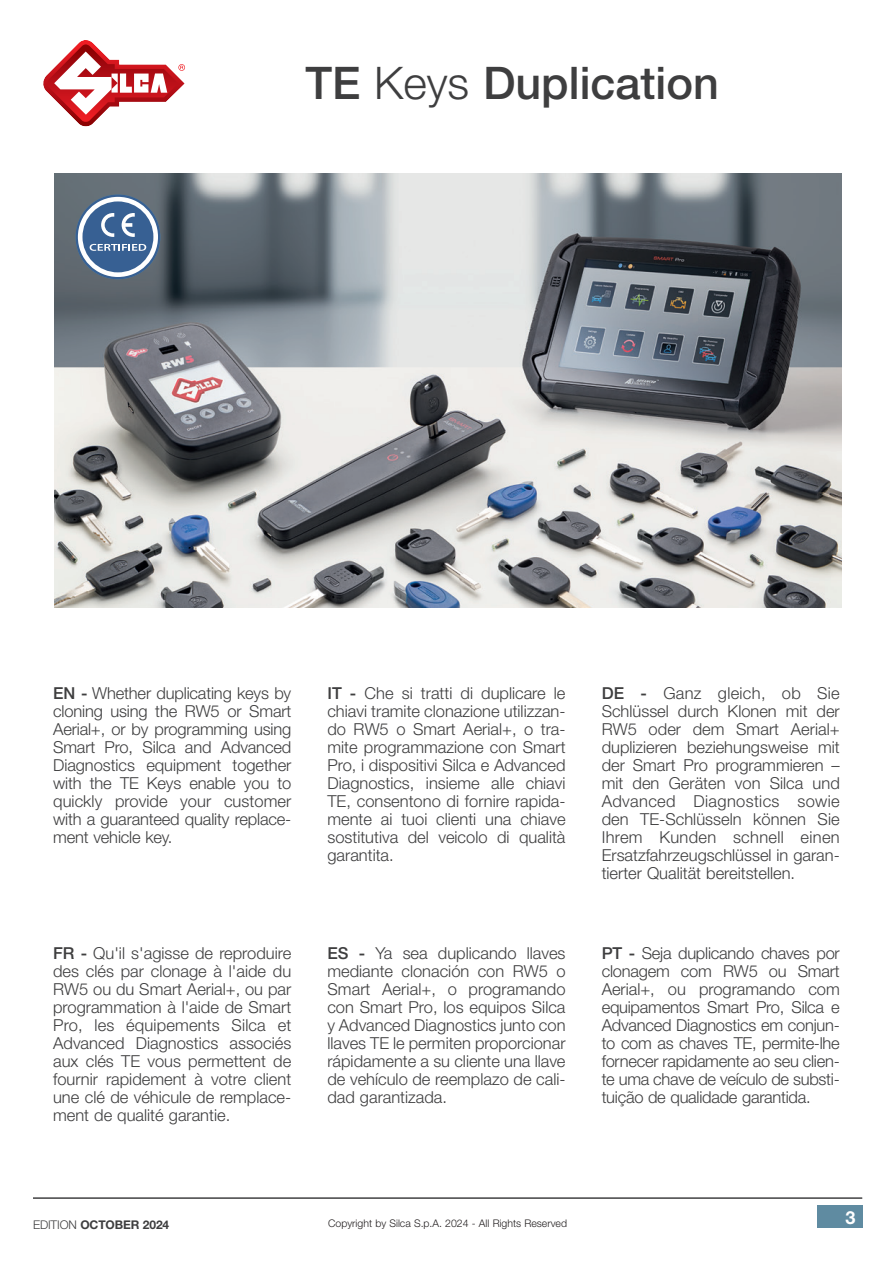
<style>
.page{position:relative;width:893px;height:1263px;background:#fff}
.page>*{position:absolute;margin:0;border:0;box-sizing:border-box;transform-origin:0 0}
.t1{font:500 45px "Helvetica Neue LT Std";color:#3e3e3f}
.t2{font:700 18px "Helvetica Neue LT Std";color:#fff}
.t3{font:300 16.5px/18px "Helvetica Neue LT Std";color:#3e3e3f;text-align:justify}
.t4{font:700 12px "Helvetica Neue LT Std";letter-spacing:-.01em;color:#3e3e3f}
.t5{font:300 10.5px "Helvetica Neue LT Std";color:#231f20}
.s1{font-weight:300}
.s2{font-weight:500}
</style>
<div class="page">
<div style="left:817px;top:1206px;width:46px;height:22px;background:#5f8ba1"></div>
<img style="left:55px;top:173px;width:786px;height:434px">
<svg style="left:43px;top:40px;width:142px;height:87px"></svg>
<hr style="left:33px;top:1198px;width:829px;height:1px;background:#3e3e3f">
<svg style="left:76px;top:195px;width:84px;height:84px"></svg>
<svg style="left:78px;top:197px;width:80px;height:80px"></svg>
<div style="left:82px;top:201px;width:71px;height:71px;background:#376093;border-radius:50%"></div>
<svg style="left:101px;top:213px;width:34px;height:24px"></svg>
<svg style="left:90px;top:244px;width:56px;height:7px"></svg>
<h1 class="t1" style="left:305px;top:56px;width:415px">TE <span class="s1">Keys</span> Duplication</h1>
<p class="t3" style="left:53px;top:683px;width:240px"><span class="s2">EN -</span> Whether duplicating keys by cloning using the RW5 or Smart Aerial+, or by programming using Smart Pro, Silca and Advanced Diagnostics equipment together with the TE Keys enable you to quickly provide your customer with a guaranteed quality replace&shy;ment vehicle key.</p>
<p class="t3" style="left:327px;top:683px;width:240px"><span class="s2">IT -</span> Che si tratti di duplicare le chiavi tramite clonazione utilizzan&shy;do RW5 o Smart Aerial+, o tra&shy;mite programmazione con Smart Pro, i dispositivi Silca e Advanced Diagnostics, insieme alle chiavi TE, consentono di fornire rapida&shy;mente ai tuoi clienti una chiave sostitutiva del veicolo di qualità garantita.</p>
<p class="t3" style="left:602px;top:683px;width:240px"><span class="s2">DE -</span> Ganz gleich, ob Sie Schlüssel durch Klonen mit der RW5 oder dem Smart Aerial+ duplizieren beziehungsweise mit der Smart Pro programmieren – mit den Geräten von Silca und Advanced Diagnostics sowie den TE-Schlüsseln können Sie Ihrem Kunden schnell einen Ersatzfahrzeugschlüssel in garan&shy;tierter Qualität bereitstellen.</p>
<p class="t3" style="left:53px;top:944px;width:240px"><span class="s2">FR -</span> Qu'il s'agisse de reproduire des clés par clonage à l'aide du RW5 ou du Smart Aerial+, ou par programmation à l'aide de Smart Pro, les équipements Silca et Advanced Diagnostics associés aux clés TE vous permettent de fournir rapidement à votre client une clé de véhicule de remplace&shy;ment de qualité garantie.</p>
<p class="t3" style="left:327px;top:944px;width:240px"><span class="s2">ES -</span> Ya sea duplicando llaves mediante clonación con RW5 o Smart Aerial+, o programando con Smart Pro, los equipos Silca y Advanced Diagnostics junto con llaves TE le permiten proporcionar rápidamente a su cliente una llave de vehículo de reemplazo de cali&shy;dad garantizada.</p>
<p class="t3" style="left:602px;top:944px;width:240px"><span class="s2">PT -</span> Seja duplicando chaves por clonagem com RW5 ou Smart Aerial+, ou programando com equipamentos Smart Pro, Silca e Advanced Diagnostics em conjun&shy;to com as chaves TE, permite-lhe fornecer rapidamente ao seu clien&shy;te uma chave de veículo de substi&shy;tuição de qualidade garantida.</p>
<p class="t4" style="left:33px;top:1217px;width:138px"><span class="s1">EDITION</span> OCTOBER 2024</p>
<p class="t5" style="left:328px;top:1217px;width:240px">Copyright by Silca S.p.A. 2024 - All Rights Reserved</p>
<p class="t2" style="left:845px;top:1206px;width:12px">3</p>
</div>
